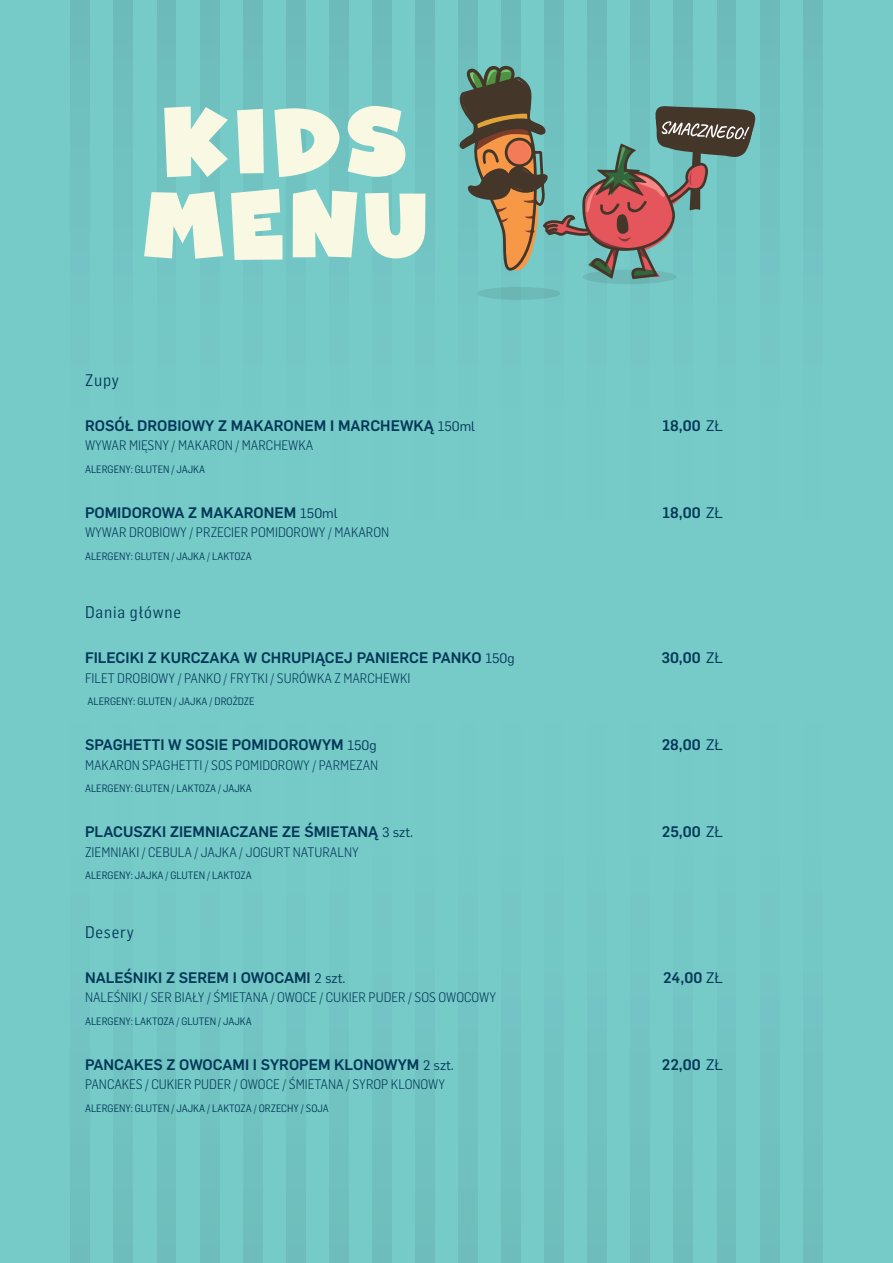
<style>
.page{position:relative;width:893px;height:1263px;background:#76cbc9}
.page>*{position:absolute;margin:0;border:0;box-sizing:border-box;transform-origin:0 0}
.t1{font:16.5px "Flama Semicondensed";letter-spacing:.05em;color:#043858}
.t2{font:500 15px "Flama";color:#043858}
.t3{font:300 13.5px "Flama Semicondensed";color:#043858}
.t4{font:10.5px "Flama Semicondensed";color:#043858}
.s1{font-weight:400;font-size:13.5px}
.s2{font-weight:400}
</style>
<div class="page">
<div style="left:477px;top:287px;width:83px;height:13px;background:#6dbab8;border-radius:50%"></div>
<svg style="left:458px;top:66px;width:298px;height:218px"></svg>
<svg style="left:164px;top:106px;width:64px;height:71px"></svg>
<svg style="left:237px;top:109px;width:27px;height:64px"></svg>
<svg style="left:274px;top:108px;width:65px;height:69px"></svg>
<svg style="left:348px;top:106px;width:57px;height:71px"></svg>
<svg style="left:144px;top:192px;width:79px;height:67px"></svg>
<svg style="left:231px;top:189px;width:52px;height:71px"></svg>
<svg style="left:293px;top:189px;width:64px;height:68px"></svg>
<svg style="left:365px;top:193px;width:60px;height:65px"></svg>
<p class="t1" style="left:85px;top:369px;width:35px">Zupy</p>
<p class="t2" style="left:85px;top:414px;width:392px">ROSÓŁ DROBIOWY Z MAKARONEM I MARCHEWKĄ <span class="s1">150ml</span></p>
<p class="t2" style="left:663px;top:414px;width:62px">18,00 <span class="s2">ZŁ</span></p>
<p class="t3" style="left:85px;top:437px;width:230px">WYWAR MIĘSNY / MAKARON / MARCHEWKA</p>
<p class="t4" style="left:85px;top:462px;width:122px">ALERGENY: GLUTEN / JAJKA</p>
<p class="t2" style="left:85px;top:501px;width:254px">POMIDOROWA Z MAKARONEM <span class="s1">150ml</span></p>
<p class="t2" style="left:663px;top:501px;width:62px">18,00 <span class="s2">ZŁ</span></p>
<p class="t3" style="left:85px;top:524px;width:306px">WYWAR DROBIOWY / PRZECIER POMIDOROWY / MAKARON</p>
<p class="t4" style="left:85px;top:549px;width:168px">ALERGENY: GLUTEN / JAJKA / LAKTOZA</p>
<p class="t1" style="left:85px;top:602px;width:98px">Dania główne</p>
<p class="t2" style="left:85px;top:647px;width:431px">FILECIKI Z KURCZAKA W CHRUPIĄCEJ PANIERCE PANKO <span class="s1">150g</span></p>
<p class="t2" style="left:661px;top:647px;width:63px">30,00 <span class="s2">ZŁ</span></p>
<p class="t3" style="left:85px;top:669px;width:327px">FILET DROBIOWY / PANKO / FRYTKI / SURÓWKA Z MARCHEWKI</p>
<p class="t4" style="left:87px;top:695px;width:169px">ALERGENY: GLUTEN / JAJKA / DROŻDZE</p>
<p class="t2" style="left:85px;top:734px;width:293px">SPAGHETTI W SOSIE POMIDOROWYM <span class="s1">150g</span></p>
<p class="t2" style="left:662px;top:734px;width:63px">28,00 <span class="s2">ZŁ</span></p>
<p class="t3" style="left:85px;top:756px;width:295px">MAKARON SPAGHETTI / SOS POMIDOROWY / PARMEZAN</p>
<p class="t4" style="left:85px;top:782px;width:168px">ALERGENY: GLUTEN / LAKTOZA / JAJKA</p>
<p class="t2" style="left:85px;top:821px;width:329px">PLACUSZKI ZIEMNIACZANE ZE ŚMIETANĄ <span class="s1">3 szt.</span></p>
<p class="t2" style="left:662px;top:821px;width:63px">25,00 <span class="s2">ZŁ</span></p>
<p class="t3" style="left:85px;top:843px;width:275px">ZIEMNIAKI / CEBULA / JAJKA / JOGURT NATURALNY</p>
<p class="t4" style="left:85px;top:869px;width:168px">ALERGENY: JAJKA / GLUTEN / LAKTOZA</p>
<p class="t1" style="left:85px;top:921px;width:50px">Desery</p>
<p class="t2" style="left:85px;top:966px;width:262px">NALEŚNIKI Z SEREM I OWOCAMI <span class="s1">2 szt.</span></p>
<p class="t2" style="left:663px;top:966px;width:61px">24,00 <span class="s2">ZŁ</span></p>
<p class="t3" style="left:85px;top:989px;width:413px">NALEŚNIKI / SER BIAŁY / ŚMIETANA / OWOCE / CUKIER PUDER / SOS OWOCOWY</p>
<p class="t4" style="left:85px;top:1014px;width:168px">ALERGENY: LAKTOZA / GLUTEN / JAJKA</p>
<p class="t2" style="left:85px;top:1053px;width:370px">PANCAKES Z OWOCAMI I SYROPEM KLONOWYM <span class="s1">2 szt.</span></p>
<p class="t2" style="left:662px;top:1053px;width:63px">22,00 <span class="s2">ZŁ</span></p>
<p class="t3" style="left:85px;top:1076px;width:362px">PANCAKES / CUKIER PUDER / OWOCE / ŚMIETANA / SYROP KLONOWY</p>
<p class="t4" style="left:85px;top:1101px;width:245px">ALERGENY: GLUTEN / JAJKA / LAKTOZA / ORZECHY / SOJA</p>
</div>
